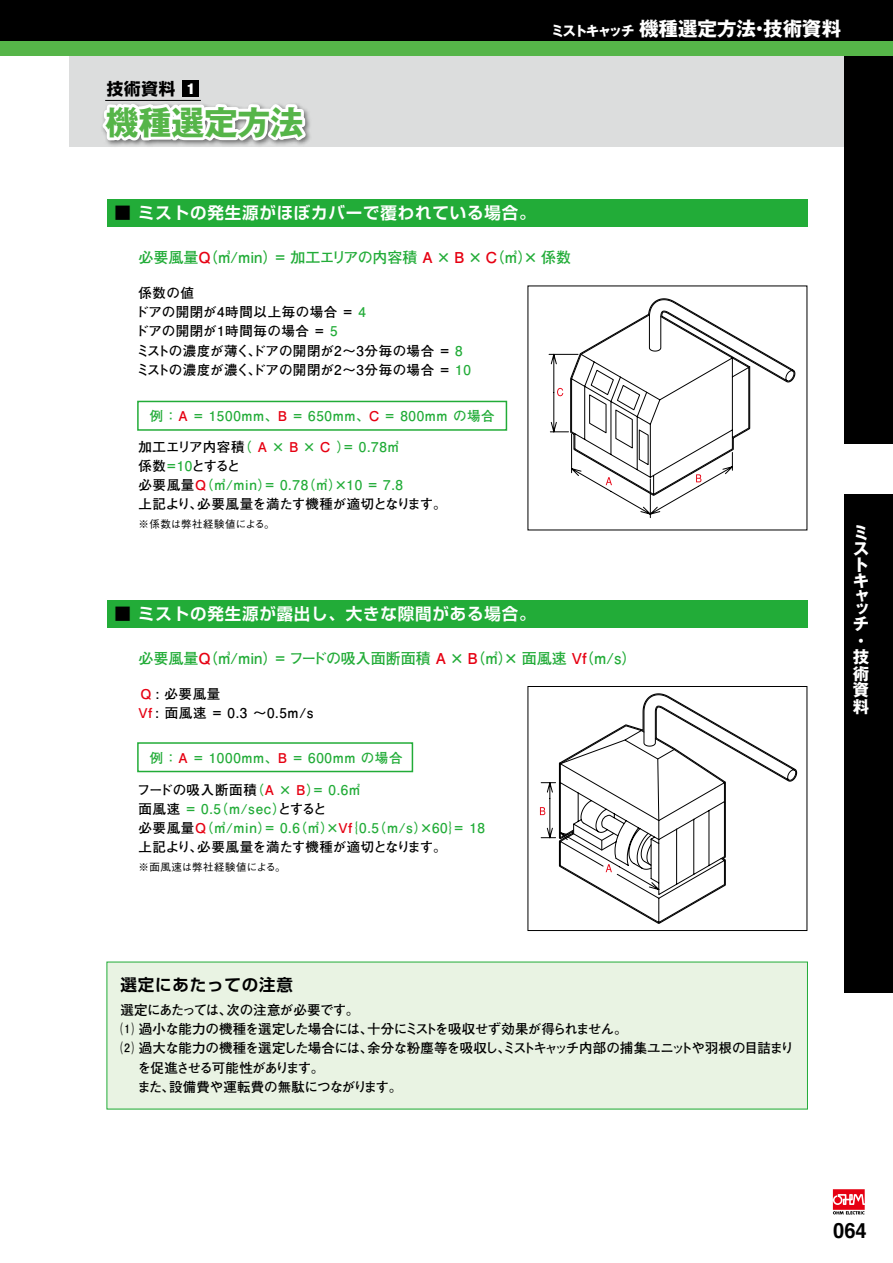
<style>
.page{position:relative;width:893px;height:1263px;background:#fff}
.page>*{position:absolute;margin:0;border:0;box-sizing:border-box;transform-origin:0 0}
.t1{font:700 33px "Gothic MB101 Pr 6";color:#56b549}
.t2{font:700 21px "Helvetica";color:#000;scale:.96 1}
.t3{font:700 19.5px "Gothic MB101 Pr 6";color:#fff}
.t4{font:700 16.5px "Shin Go Pr 6 De";letter-spacing:.05em;color:#fff}
.t5{font:700 16.5px/16.5px "Gothic MB101 Pr 6";color:#fff}
.t6{font:700 16.5px "Shin Go Pr 6 De";letter-spacing:.05em;color:#000}
.t7{font:700 16.5px "Shin Go Pr 6";color:#000}
.t8{font:700 15px "Futo Go B101 Pr 6";color:#22ac38}
.t9{font:700 13.5px/19.2px "Futo Go B101 Pr 6";letter-spacing:-.05em;color:#000}
.t10{font:700 13.5px/19.2px "Futo Go B101 Pr 6";letter-spacing:.05em;color:#22ac38}
.t11{font:700 13.5px/19.2px "Futo Go B101 Pr 6";letter-spacing:.03em;color:#000}
.t12{font:700 13.5px/19.2px "Futo Go B101 Pr 6";letter-spacing:.025em;color:#000}
.t13{font:700 13.5px/19.2px "Futo Go B101 Pr 6";letter-spacing:.05em;color:#000}
.t14{font:500 10.5px "Gothic BBB Pr 6";letter-spacing:.05em;color:#000}
.t15{font:500 10.5px "Gothic BBB Pr 6";letter-spacing:.03em;color:#000}
.s1{font-family:"Helvetica Neue";font-weight:900;font-stretch:condensed;font-size:15px;color:#fff}
.s2{color:#000}
.s3{font-size:13.5px}
.s4{color:#e60012}
.s5{color:#22ac38}
</style>
<div class="page">
<div style="left:69px;top:53px;width:815px;height:93px;background:#dcdddd"></div>
<div style="left:844px;top:50px;width:49px;height:942px;background:#000"></div>
<svg style="left:833px;top:1189px;width:32px;height:25px"></svg>
<div style="left:0;top:0;width:893px;height:41px;background:#000"></div>
<div style="left:0;top:41px;width:893px;height:15px;background:#56b549"></div>
<div style="left:831px;top:444px;width:62px;height:50px;background:#fff"></div>
<svg style="left:97px;top:84px;width:214px;height:63px"></svg>
<svg style="left:540px;top:694px;width:256px;height:230px"></svg>
<hr style="left:650px;top:479px;width:1px;height:39px;background:#000">
<svg style="left:549px;top:299px;width:246px;height:216px"></svg>
<div style="left:137px;top:401px;width:370px;height:30px;border:2px solid #22ac38"></div>
<div style="left:107px;top:200px;width:700px;height:27px;background:#22ac38"></div>
<div style="left:137px;top:742px;width:276px;height:30px;border:2px solid #22ac38"></div>
<div style="left:107px;top:600px;width:700px;height:27px;background:#22ac38"></div>
<div style="left:107px;top:962px;width:700px;height:147px;background:#e9f3e3"></div>
<div style="left:528px;top:686px;width:279px;height:245px;border:1px solid #000"></div>
<hr style="left:105px;top:100px;width:96px;height:1px;background:#000">
<div style="left:183px;top:81px;width:16px;height:16px;background:#000"></div>
<p class="t7" style="left:107px;top:76px;width:89px">技術資料 <span class="s1">1</span></p>
<h1 class="t1" style="left:105px;top:95px;width:199px">機種選定方法</h1>
<p class="t4" style="left:114px;top:200px;width:423px"><span class="s2">■</span> ミストの発生源がほぼカバーで覆われている場合。</p>
<h3 class="t3" style="left:551px;top:12px;width:292px"><span class="s3">ミストキャッチ</span> 機種選定方法・技術資料</h3>
<p class="t8" style="left:138px;top:245px;width:434px">必要風量<span class="s4">Q</span>（㎥/min）= 加工エリアの内容積 <span class="s4">A</span> × <span class="s4">B</span> × <span class="s4">C</span>（㎥）× 係数</p>
<p class="t11" style="left:136px;top:283px;width:337px">係数の値<br>ドアの開閉が4時間以上毎の場合 = <span class="s5">4<br></span>ドアの開閉が1時間毎の場合 = <span class="s5">5<br></span>ミストの濃度が薄く、ドアの開閉が2～3分毎の場合 = <span class="s5">8</span>ミストの濃度が濃く、ドアの開閉が2～3分毎の場合 = <span class="s5">10</span></p>
<p class="t10" style="left:150px;top:406px;width:346px">例 ： <span class="s4">A</span> = 1500mm、<span class="s4">B</span> = 650mm、<span class="s4">C</span> = 800mm の場合</p>
<p class="t12" style="left:138px;top:436px;width:310px">加工エリア内容積<span class="s5">（</span> <span class="s4">A</span> <span class="s5">×</span> <span class="s4">B</span> <span class="s5">×</span> <span class="s4">C</span> <span class="s5">）= 0.78㎥<br></span>係数<span class="s5">=10</span>とすると<br>必要風量<span class="s4">Q</span><span class="s5">（㎥/min）= 0.78（㎥）×10 = 7.8<br></span>上記より、必要風量を満たす機種が適切となります。</p>
<p class="t15" style="left:138px;top:516px;width:138px">※係数は弊社経験値による。</p>
<p class="t4" style="left:114px;top:600px;width:423px"><span class="s2">■</span> ミストの発生源が露出し、大きな隙間がある場合。</p>
<p class="t8" style="left:138px;top:646px;width:500px">必要風量<span class="s4">Q</span>（㎥/min）= フードの吸入面断面積 <span class="s4">A</span> × <span class="s4">B</span>（㎡）× 面風速 <span class="s4">Vf</span>（m/s）</p>
<p class="t13" style="left:138px;top:683px;width:177px"><span class="s4">Q</span> : 必要風量<br><span class="s4">Vf</span> : 面風速 = 0.3 ～0.5m/s</p>
<p class="t10" style="left:150px;top:747px;width:254px">例 ： <span class="s4">A</span> = 1000mm、<span class="s4">B</span> = 600mm の場合</p>
<p class="t10" style="left:137px;top:779px;width:349px"><span class="s2">フードの吸入断面積</span>（<span class="s4">A</span> × <span class="s4">B</span>）= 0.6㎡<br><span class="s2">面風速</span> = 0.5（m/sec）<span class="s2">とすると<br>必要風量</span><span class="s4">Q</span>（㎥/min）= 0.6（㎡）×<span class="s4">Vf</span>｛0.5（m/s）×60｝= 18<span class="s2">上記より、必要風量を満たす機種が適切となります。</span></p>
<p class="t14" style="left:138px;top:859px;width:149px">※面風速は弊社経験値による。</p>
<p class="t6" style="left:120px;top:971px;width:174px">選定にあたっての注意</p>
<p class="t9" style="left:120px;top:1000px;width:675px">選定にあたっては、次の注意が必要です。<br>⑴ 過小な能力の機種を選定した場合には、十分にミストを吸収せず効果が得られません。<br>⑵ 過大な能力の機種を選定した場合には、余分な粉塵等を吸収し、ミストキャッチ内部の捕集ユニットや羽根の目詰まり　 を促進させる可能性があります。<br>　 また、設備費や運転費の無駄につながります。</p>
<p class="t5" style="left:853px;top:524px;width:17px;text-align:justify">ミストキ</p>
<p class="t5" style="left:853px;top:589px;width:17px;line-height:13.4px">ャッ</p>
<p class="t5" style="left:853px;top:615px;width:18px">チ・技術資料</p>
<h2 class="t2" style="left:833px;top:1213px;width:37px">064</h2>
</div>
